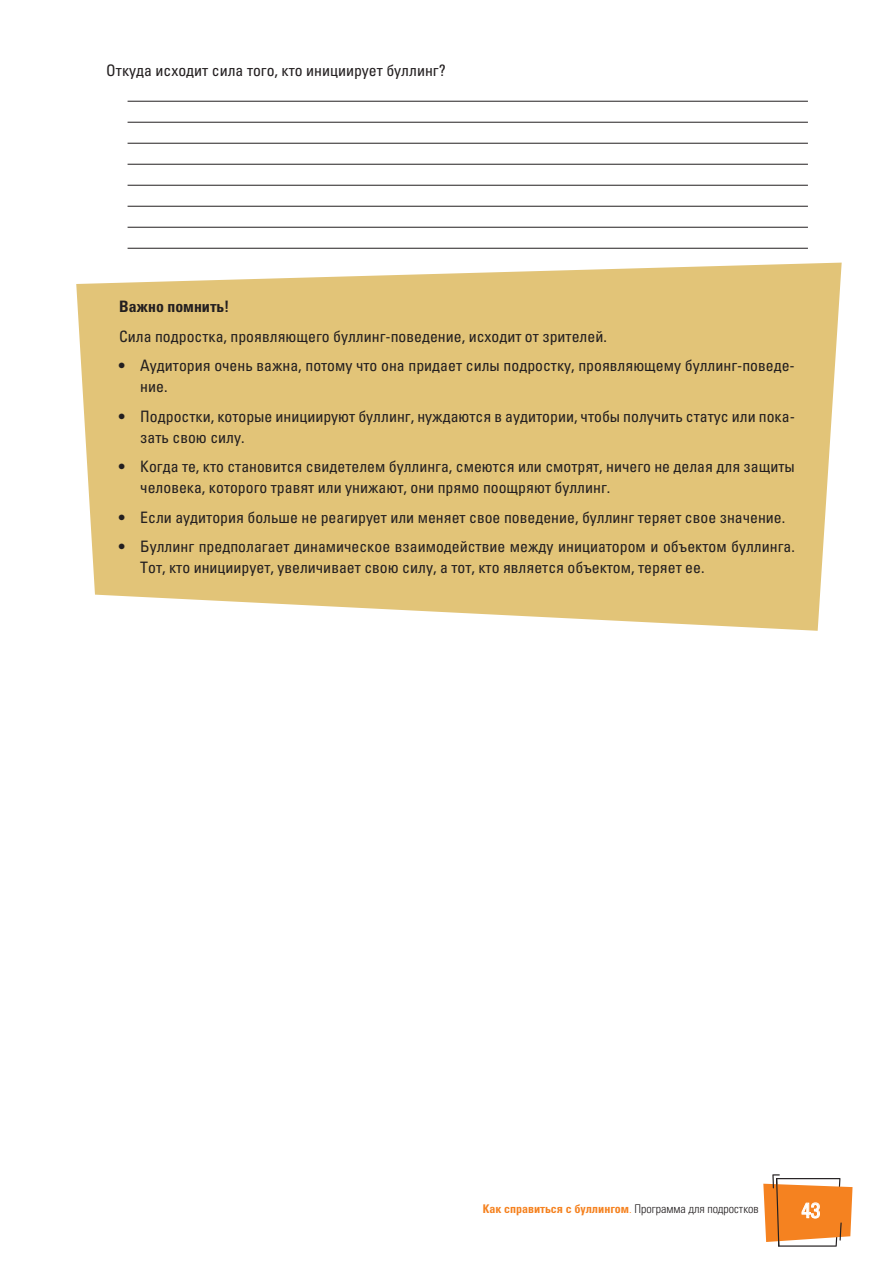
<style>
.page{position:relative;width:893px;height:1263px;background:#fff}
.page>*{position:absolute;margin:0;border:0;box-sizing:border-box;transform-origin:0 0}
.t1{font:condensed 21px "Univers LTCYR 57";color:#fff}
.t2{font:condensed 15.75px/21px "Univers LTCYR 57";color:#231f20}
.t3{font:15.75px "Univers LTCYR 67 Bold Cond";color:#231f20}
.t4{font:12px "Univers LTCYR 67 Bold Cond";color:#f58220}
.s1{font-family:"Univers LTCYR 47 Light Cond"}
.s2{font-family:"Univers LTCYR 47 Light Cond";color:#231f20}
</style>
<div class="page">
<svg style="left:763px;top:1174px;width:89px;height:73px"></svg>
<svg style="left:76px;top:263px;width:766px;height:368px;background:#e5ca86"></svg>
<hr style="left:128px;top:101px;width:680px;height:1px;background:#231f20">
<hr style="left:128px;top:122px;width:680px;height:1px;background:#231f20">
<hr style="left:128px;top:143px;width:680px;height:1px;background:#231f20">
<hr style="left:128px;top:164px;width:680px;height:1px;background:#231f20">
<hr style="left:128px;top:185px;width:680px;height:1px;background:#231f20">
<hr style="left:128px;top:206px;width:680px;height:1px;background:#231f20">
<hr style="left:128px;top:227px;width:680px;height:1px;background:#231f20">
<hr style="left:128px;top:248px;width:680px;height:1px;background:#231f20">
<p class="t2" style="left:106px;top:60px;width:341px">Откуда исходит сила того, кто инициирует буллинг?</p>
<p class="t3" style="left:119px;top:297px;width:112px">Важно помнить!</p>
<p class="t2" style="left:119px;top:325px;width:489px">Сила подростка, проявляющего буллинг-поведение, исходит от зрителей.</p>
<p class="t2" style="left:140px;top:355px;width:656px;text-indent:-21px">• Аудитория очень важна, потому что она придает силы подростку, проявляющему буллинг-поведе&shy;ние.</p>
<p class="t2" style="left:140px;top:405px;width:656px;text-indent:-21px">• Подростки, которые инициируют буллинг, нуждаются в аудитории, чтобы получить статус или пока&shy;зать свою силу.</p>
<p class="t2" style="left:140px;top:456px;width:656px;text-indent:-21px">• Когда те, кто становится свидетелем буллинга, смеются или смотрят, ничего не делая для защиты человека, которого травят или унижают, они прямо поощряют буллинг.</p>
<p class="t2" style="left:119px;top:506px;width:668px">• Если аудитория больше не реагирует или меняет свое поведение, буллинг теряет свое значение.</p>
<p class="t2" style="left:140px;top:536px;width:656px;text-indent:-21px">• Буллинг предполагает динамическое взаимодействие между инициатором и объектом буллинга.<br>Тот, кто инициирует, увеличивает свою силу, а тот, кто является объектом, теряет ее.</p>
<p class="t4" style="left:483px;top:1202px;width:277px">Как справиться с буллингом<span class="s1">.</span> <span class="s2">Программа для подростков</span></p>
<h1 class="t1" style="left:801px;top:1197px;width:20px">43</h1>
</div>
